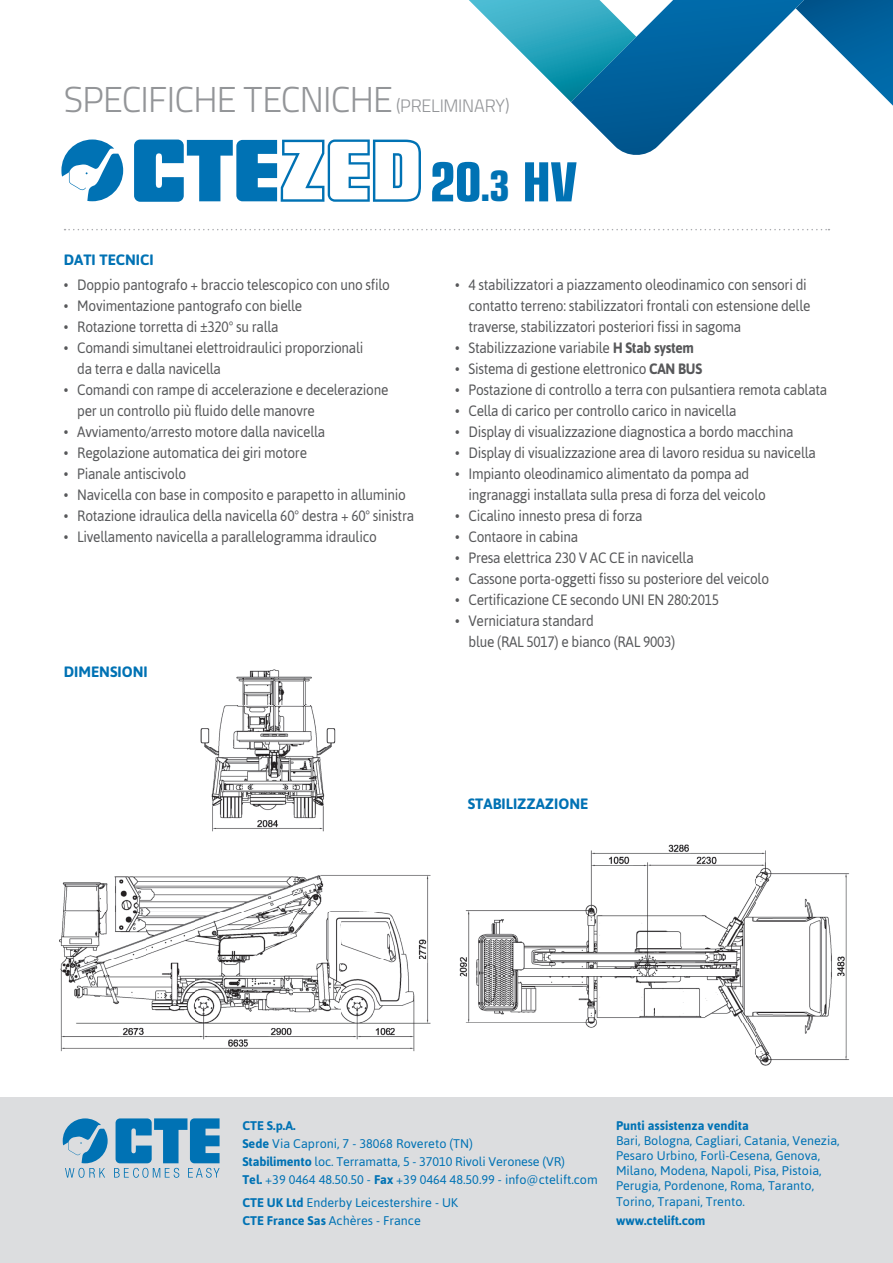
<style>
.page{position:relative;width:893px;height:1263px;background:#fff}
.page>*{position:absolute;margin:0;border:0;box-sizing:border-box;transform-origin:0 0}
.t1{font:700 condensed 54px "Eurostile LT Std";color:#0072b4}
.t2{font:300 36px "Titillium";letter-spacing:-.02em;color:#939598}
.t3{font:15px/21px "Asap";letter-spacing:-.02em;color:#57585a;scale:.91 1}
.t4{font:700 15px "Asap";color:#0072b4}
.t5{font:12.6px/18px "Asap";color:#0072b4}
.t6{font:700 12.6px "Asap";color:#0072b4}
.s1{font-size:18px}
.s2{font-size:42px}
.s3{font-weight:700}
</style>
<div class="page">
<svg style="left:65px;top:229px;width:764px;height:1px"></svg>
<svg style="left:61px;top:139px;width:62px;height:62px"></svg>
<svg style="left:134px;top:139px;width:287px;height:63px"></svg>
<img style="left:59px;top:875px;width:372px;height:177px">
<img style="left:200px;top:669px;width:136px;height:163px">
<img style="left:459px;top:844px;width:391px;height:222px">
<svg style="left:469px;top:0;width:424px;height:155px"></svg>
<div style="left:0;top:1097px;width:893px;height:166px;background:#dcdddf"></div>
<svg style="left:114px;top:1118px;width:106px;height:60px"></svg>
<svg style="left:63px;top:1118px;width:45px;height:60px"></svg>
<h2 class="t2" style="left:64px;top:73px;width:447px">SPECIFICHE TECNICHE <span class="s1">(PRELIMINARY)</span></h2>
<h1 class="t1" style="left:429px;top:149px;width:149px">20<span class="s2">.3</span> HV</h1>
<p class="t4" style="left:64px;top:251px;width:91px">DATI TECNICI</p>
<p class="t3" style="left:64px;top:274px;width:360px">• Doppio pantografo + braccio telescopico con uno sfilo</p>
<p class="t3" style="left:64px;top:295px;width:264px">• Movimentazione pantografo con bielle</p>
<p class="t3" style="left:64px;top:316px;width:238px">• Rotazione torretta di ±320° su ralla</p>
<p class="t3" style="left:77px;top:337px;width:316px;text-indent:-13px">• Comandi simultanei elettroidraulici proporzionali da terra e dalla navicella</p>
<p class="t3" style="left:77px;top:379px;width:343px;text-indent:-13px">• Comandi con rampe di accelerazione e decelerazione per un controllo più fluido delle manovre</p>
<p class="t3" style="left:64px;top:421px;width:289px">• Avviamento/arresto motore dalla navicella</p>
<p class="t3" style="left:64px;top:442px;width:269px">• Regolazione automatica dei giri motore</p>
<p class="t3" style="left:64px;top:463px;width:136px">• Pianale antiscivolo</p>
<p class="t3" style="left:64px;top:484px;width:378px">• Navicella con base in composito e parapetto in alluminio</p>
<p class="t3" style="left:64px;top:505px;width:387px">• Rotazione idraulica della navicella 60° destra + 60° sinistra</p>
<p class="t3" style="left:64px;top:526px;width:346px">• Livellamento navicella a parallelogramma idraulico</p>
<p class="t4" style="left:64px;top:663px;width:85px">DIMENSIONI</p>
<p class="t3" style="left:468px;top:274px;width:377px;text-indent:-13px">• 4 stabilizzatori a piazzamento oleodinamico con sensori di contatto terreno: stabilizzatori frontali con estensione delle traverse, stabilizzatori posteriori fissi in sagoma</p>
<p class="t3" style="left:455px;top:337px;width:264px">• Stabilizzazione variabile <span class="s3">H Stab system</span></p>
<p class="t3" style="left:455px;top:358px;width:273px">• Sistema di gestione elettronico <span class="s3">CAN BUS</span></p>
<p class="t3" style="left:455px;top:379px;width:411px">• Postazione di controllo a terra con pulsantiera remota cablata</p>
<p class="t3" style="left:455px;top:400px;width:311px">• Cella di carico per controllo carico in navicella</p>
<p class="t3" style="left:455px;top:421px;width:373px">• Display di visualizzazione diagnostica a bordo macchina</p>
<p class="t3" style="left:455px;top:442px;width:398px">• Display di visualizzazione area di lavoro residua su navicella</p>
<p class="t3" style="left:468px;top:463px;width:328px;text-indent:-13px">• Impianto oleodinamico alimentato da pompa ad ingranaggi installata sulla presa di forza del veicolo</p>
<p class="t3" style="left:455px;top:505px;width:208px">• Cicalino innesto presa di forza</p>
<p class="t3" style="left:455px;top:526px;width:137px">• Contaore in cabina</p>
<p class="t3" style="left:455px;top:547px;width:264px">• Presa elettrica 230 V AC CE in navicella</p>
<p class="t3" style="left:455px;top:568px;width:347px">• Cassone porta-oggetti fisso su posteriore del veicolo</p>
<p class="t3" style="left:455px;top:589px;width:292px">• Certificazione CE secondo UNI EN 280:2015</p>
<p class="t3" style="left:468px;top:610px;width:229px;text-indent:-13px">• Verniciatura standard<br>blue (RAL 5017) e bianco (RAL 9003)</p>
<p class="t4" style="left:468px;top:795px;width:122px">STABILIZZAZIONE</p>
<p class="t5" style="left:242px;top:1116px;width:357px"><span class="s3">CTE S.p.A.<br>Sede</span> Via Caproni, 7 - 38068 Rovereto (TN)<br><span class="s3">Stabilimento</span> loc. Terramatta, 5 - 37010 Rivoli Veronese (VR)<br><span class="s3">Tel.</span> +39 0464 48.50.50 - <span class="s3">Fax</span> +39 0464 48.50.99 - info@ctelift.com</p>
<p class="t5" style="left:242px;top:1194px;width:217px"><span class="s3">CTE UK Ltd</span> Enderby Leicestershire - UK<br><span class="s3">CTE France Sas</span> Achères - France</p>
<p class="t6" style="left:616px;top:1118px;width:135px">Punti assistenza vendita</p>
<p class="t5" style="left:616px;top:1133px;width:225px;line-height:15px">Bari, Bologna, Cagliari, Catania, Venezia, Pesaro Urbino, Forlì-Cesena, Genova, Milano, Modena, Napoli, Pisa, Pistoia, Perugia, Pordenone, Roma, Taranto, Torino, Trapani, Trento.</p>
<p class="t6" style="left:616px;top:1213px;width:91px">www.ctelift.com</p>
</div>
